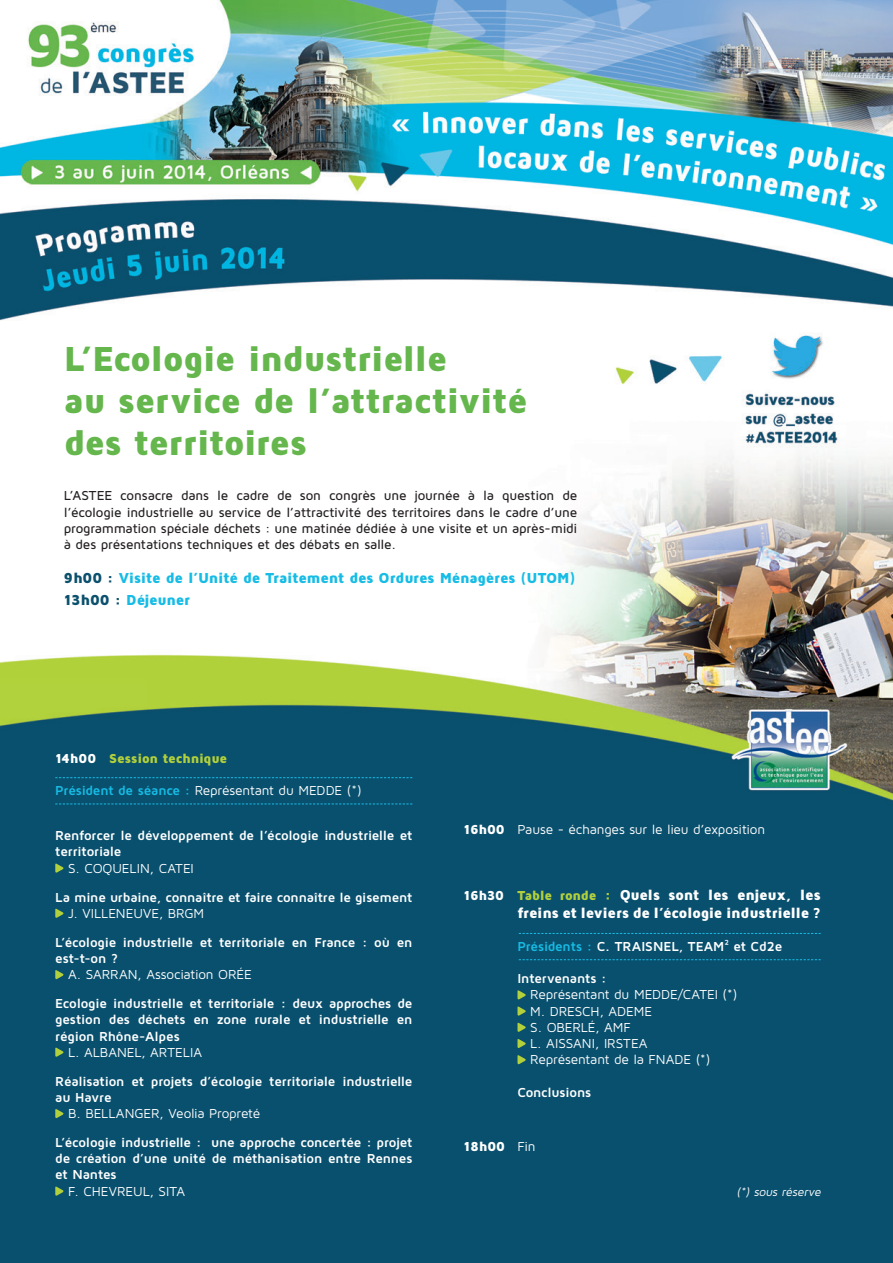
<style>
.page{position:relative;width:893px;height:1263px;background:#fff}
.page>*{position:absolute;margin:0;border:0;box-sizing:border-box;transform-origin:0 0}
.t1{font:900 36px/42px "Maven Pro";letter-spacing:-.01em;color:#65b74d}
.Txt_courant{font:900 15px/18px "Maven Pro";letter-spacing:-.015em;color:#fff;text-align:right}
.t2{font:900 15px "Maven Pro";letter-spacing:-.01em;color:#16bce5}
.Txt_courant-2{font:700 13.5px/16.2px "Maven Pro";letter-spacing:-.015em;color:#fff}
.Txt_courant-3{font:13.5px "Maven Pro";letter-spacing:-.005em;color:#fff}
.t3{font:500 13.5px/16.2px "Maven Pro";letter-spacing:-.015em;color:#231f20;text-align:justify}
.t4{font:900 13.5px "Maven Pro";letter-spacing:-.01em;color:#b2d03b}
.t5{font:900 13.5px "Maven Pro";color:#fff}
.Txt_courant-4{font:italic 12px "Maven Pro";color:#fff}
.s1{color:#0b506d}
.s2{color:#fff}
.s3{font-weight:700;color:#16bce5}
.s4{font-weight:900}
.s5{font-size:13.5px}
.s6{font-size:13.5px;color:#b2d03b}
.s7{color:#b2d03b}
.s8{color:#16bce5}
.s9{font-weight:400}
</style>
<div class="page">
<img style="left:0;top:0;width:893px;height:1263px">
<svg style="left:55px;top:777px;width:357px;height:1px"></svg>
<svg style="left:55px;top:803px;width:357px;height:1px"></svg>
<svg style="left:55px;top:863px;width:10px;height:10px"></svg>
<svg style="left:55px;top:908px;width:10px;height:10px"></svg>
<svg style="left:55px;top:969px;width:10px;height:11px"></svg>
<svg style="left:55px;top:1047px;width:10px;height:10px"></svg>
<svg style="left:55px;top:1108px;width:10px;height:11px"></svg>
<svg style="left:55px;top:1186px;width:10px;height:10px"></svg>
<svg style="left:519px;top:933px;width:302px;height:1px"></svg>
<svg style="left:519px;top:959px;width:302px;height:1px"></svg>
<svg style="left:517px;top:990px;width:10px;height:10px"></svg>
<svg style="left:517px;top:1006px;width:10px;height:10px"></svg>
<svg style="left:517px;top:1022px;width:10px;height:43px"></svg>
<p class="t1" style="left:64px;top:336px;width:465px">L’Ecologie industrielle<br>au service de l’attractivité des territoires</p>
<p class="t3" style="left:64px;top:487px;width:515px">L’ASTEE consacre dans le cadre de son congrès une journée à la question de l’écologie industrielle au service de l’attractivité des territoires dans le cadre d’une programmation spéciale déchets : une matinée dédiée à une visite et un après-midi à des présentations techniques et des débats en salle.</p>
<p class="t2" style="left:64px;top:569px;width:513px"><span class="s1">9h00 :</span> Visite de l’Unité de Traitement des Ordures Ménagères (UTOM)</p>
<p class="t2" style="left:64px;top:591px;width:128px"><span class="s1">13h00 :</span> Déjeuner</p>
<p class="t4" style="left:55px;top:750px;width:173px"><span class="s2">14h00</span> Session technique</p>
<p class="Txt_courant-3" style="left:55px;top:782px;width:308px"><span class="s3">Président de séance :</span> Représentant du MEDDE (*)</p>
<p class="Txt_courant-2" style="left:55px;top:827px;width:359px">Renforcer le développement de l’écologie industrielle et territoriale</p>
<p class="Txt_courant-3" style="left:68px;top:860px;width:127px">S. COQUELIN, CATEI</p>
<p class="Txt_courant-2" style="left:55px;top:888px;width:359px">La mine urbaine, connaître et faire connaître le gisement</p>
<p class="Txt_courant-3" style="left:68px;top:905px;width:138px">J. VILLENEUVE, BRGM</p>
<p class="Txt_courant-2" style="left:55px;top:933px;width:359px">L’écologie industrielle et territoriale en France : où en est-t-on ?</p>
<p class="Txt_courant-3" style="left:68px;top:966px;width:185px">A. SARRAN, Association ORÉE</p>
<p class="Txt_courant-2" style="left:55px;top:995px;width:359px;text-align:justify">Ecologie industrielle et territoriale : deux approches de gestion des déchets en zone rurale et industrielle en région Rhône-Alpes</p>
<p class="Txt_courant-3" style="left:68px;top:1044px;width:136px">L. ALBANEL, ARTELIA</p>
<p class="Txt_courant-2" style="left:55px;top:1072px;width:359px">Réalisation et projets d’écologie territoriale industrielle au Havre</p>
<p class="Txt_courant-3" style="left:68px;top:1105px;width:194px">B. BELLANGER, Veolia Propreté</p>
<p class="Txt_courant-2" style="left:55px;top:1134px;width:359px;text-align:justify">L’écologie industrielle : une approche concertée : projet de création d’une unité de méthanisation entre Rennes et Nantes</p>
<p class="Txt_courant-3" style="left:68px;top:1182px;width:119px">F. CHEVREUL, SITA</p>
<p class="Txt_courant-3" style="left:463px;top:821px;width:303px"><span class="s4">16h00</span> Pause - échanges sur le lieu d’exposition</p>
<p class="Txt_courant" style="left:463px;top:886px;width:359px"><span class="s5">16h30</span> <span class="s6">Table ronde</span> <span class="s7">:</span> Quels sont les enjeux, les freins et leviers de l’écologie industrielle ?</p>
<p class="Txt_courant-2" style="left:517px;top:937px;width:266px"><span class="s8">Présidents :</span> C. TRAISNEL, TEAM² et Cd2e</p>
<p class="Txt_courant-2" style="left:517px;top:970px;width:91px">Intervenants :</p>
<p class="Txt_courant-3" style="left:530px;top:986px;width:209px">Représentant du MEDDE/CATEI (*)</p>
<p class="Txt_courant-3" style="left:530px;top:1002px;width:123px">M. DRESCH, ADEME</p>
<p class="Txt_courant-3" style="left:530px;top:1019px;width:102px">S. OBERLÉ, AMF</p>
<p class="Txt_courant-3" style="left:530px;top:1035px;width:119px">L. AISSANI, IRSTEA</p>
<p class="Txt_courant-3" style="left:530px;top:1051px;width:182px">Représentant de la FNADE (*)</p>
<p class="Txt_courant-2" style="left:517px;top:1083px;width:75px">Conclusions</p>
<p class="t5" style="left:463px;top:1137px;width:74px">18h00 <span class="s9">Fin</span></p>
<p class="Txt_courant-4" style="left:736px;top:1184px;width:88px">(*) sous réserve</p>
</div>
